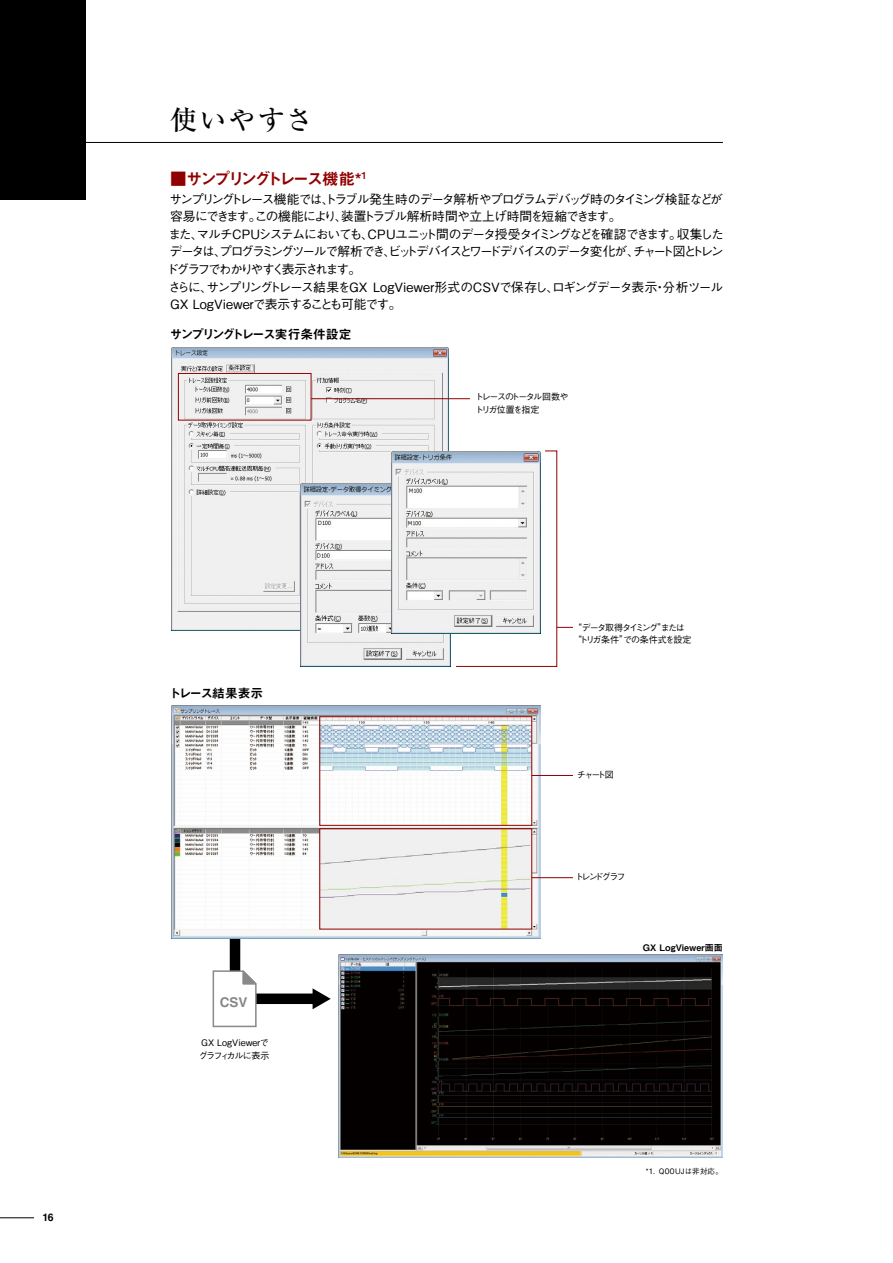
<style>
.page{position:relative;width:893px;height:1263px;background:#fff}
.page>*{position:absolute;margin:0;border:0;box-sizing:border-box;transform-origin:0 0}
.t1{font:500 27px "Ryumin Pro";letter-spacing:.08em;color:#000}
.t2{font:16.5px "Midashi Go Pro MB31";letter-spacing:-.16em;color:#910000}
.t3{font:700 13.5px "Helvetica";color:#898989}
.t4{font:500 12.75px/17.5px "Gothic BBB Pro";letter-spacing:-.11em;color:#000}
.t5{font:12.75px "Midashi Go Pro MB31";letter-spacing:-.135em;color:#000}
.t6{font:12.75px "Midashi Go Pro MB31";letter-spacing:-.065em;color:#000}
.t7{font:700 10.5px "Helvetica LT Std";color:#000}
.t8{font:500 9px/12.5px "Gothic BBB Pro";letter-spacing:-.125em;color:#000}
.t9{font:500 9px/12.5px "Gothic BBB Pro";color:#000}
.t10{font:9px "Midashi Go Pro MB31";color:#000}
.t11{font:500 9px "Gothic BBB Pro";letter-spacing:-.2em;color:#000}
.t12{font:500 7.5px "Gothic BBB Pro";letter-spacing:.035em;color:#000}
</style>
<div class="page">
<hr style="left:0;top:142px;width:723px;height:1px;background:#000">
<div style="left:0;top:0;width:85px;height:200px;background:#000"></div>
<img style="left:171px;top:705px;width:370px;height:233px">
<img style="left:171px;top:347px;width:278px;height:283px">
<img style="left:300px;top:484px;width:150px;height:182px">
<img style="left:391px;top:451px;width:64px;height:183px">
<div style="left:178px;top:373px;width:133px;height:47px;border:1px solid #910000"></div>
<hr style="left:311px;top:398px;width:159px;height:1px;background:#910000">
<svg style="left:455px;top:450px;width:118px;height:217px"></svg>
<div style="left:319px;top:828px;width:213px;height:101px;border:1px solid #910000"></div>
<div style="left:319px;top:716px;width:213px;height:110px;border:1px solid #910000"></div>
<hr style="left:532px;top:775px;width:41px;height:1px;background:#910000">
<hr style="left:532px;top:877px;width:41px;height:1px;background:#910000">
<img style="left:338px;top:954px;width:385px;height:203px">
<svg style="left:212px;top:925px;width:119px;height:103px"></svg>
<hr style="left:0;top:1217px;width:34px;height:1px;background:#000">
<p class="t7" style="left:43px;top:1211px;width:13px">16</p>
<h1 class="t1" style="left:170px;top:99px;width:144px">使いやすさ</h1>
<p class="t2" style="left:170px;top:165px;width:198px">■サンプリングトレース機能*<sup>1</sup></p>
<p class="t4" style="left:166px;top:189px;width:559px">サンプリングトレース機能では、トラブル発生時のデータ解析やプログラムデバッグ時のタイミング検証などが容易にできます。この機能により、装置トラブル解析時間や立上げ時間を短縮できます。<br>また、マルチCPUシステムにおいても、CPUユニット間のデータ授受タイミングなどを確認できます。収集したデータは、プログラミングツールで解析でき、ビットデバイスとワードデバイスのデータ変化が、チャート図とトレンドグラフでわかりやすく表示されます。<br>さらに、サンプリングトレース結果をGX LogViewer形式のCSVで保存し、ロギングデータ表示・分析ツールGX LogViewerで表示することも可能です。</p>
<p class="t5" style="left:170px;top:324px;width:183px">サンプリングトレース実行条件設定</p>
<p class="t6" style="left:169px;top:683px;width:96px">トレース結果表示</p>
<p class="t3" style="left:220px;top:993px;width:29px">CSV</p>
<p class="t9" style="left:199px;top:1035px;width:72px">GX LogViewerでグラフィカルに表示</p>
<p class="t8" style="left:475px;top:390px;width:95px">トレースのトータル回数やトリガ位置を指定</p>
<p class="t8" style="left:573px;top:620px;width:120px">“データ取得タイミング”または“トリガ条件”での条件式を設定</p>
<p class="t8" style="left:577px;top:767px;width:38px">チャート図</p>
<p class="t11" style="left:575px;top:869px;width:52px">トレンドグラフ</p>
<p class="t10" style="left:643px;top:940px;width:82px">GX LogViewer画面</p>
<p class="t12" style="left:646px;top:1165px;width:78px">*1. Q00UJは非対応。</p>
</div>
